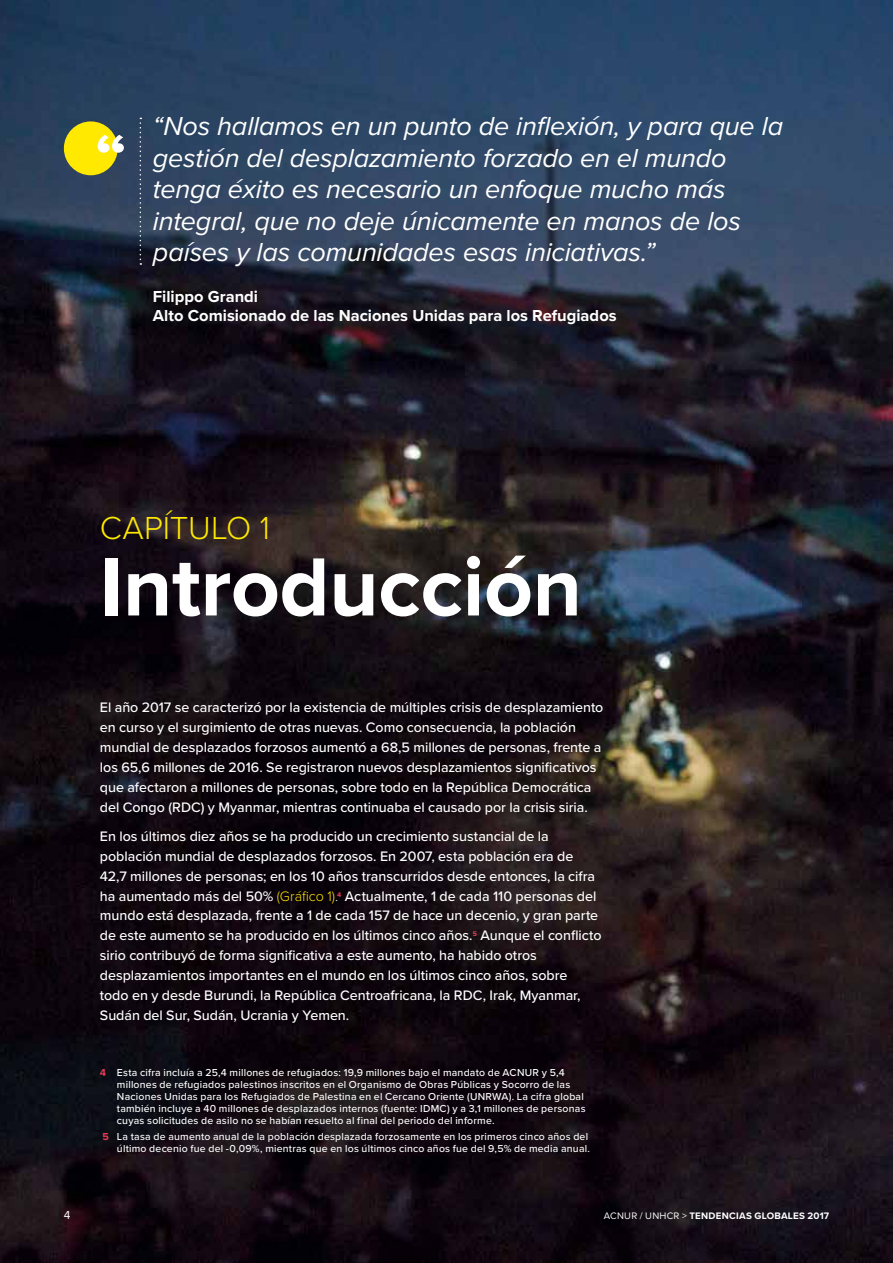
<style>
.page{position:relative;width:893px;height:1263px;background:#fff}
.page>*{position:absolute;margin:0;border:0;box-sizing:border-box;transform-origin:0 0}
.t1{font:700 85.5px "Proxima Nova";letter-spacing:-.005em;color:#fff}
.t2{font:300 33px "Proxima Nova";letter-spacing:-.005em;color:#ffe900}
.t3{font:italic 27px/31.5px "Proxima Nova";letter-spacing:-.01em;color:#fff}
.t4{font:700 16.5px/19.5px "Proxima Nova";color:#fff}
.t5{font:500 14.25px/20px "Proxima Nova";letter-spacing:-.005em;color:#fff}
.t6{font:12px "Proxima Nova";color:#fff}
.t7{font:500 10.5px/12px "Proxima Nova";letter-spacing:.02em;color:#fff}
.t8{font:700 9.75px "Proxima Nova";letter-spacing:.025em;color:#fff}
.s1{font-weight:300;color:#ffe900}
.s2{font-weight:300}
.s3{font-weight:700;color:#e83b57}
.s4{font-weight:400}
</style>
<div class="page">
<img style="left:0;top:0;width:893px;height:1263px">
<div style="left:64px;top:121px;width:54px;height:54px;background:#ffe900;border-radius:50%"></div>
<svg style="left:98px;top:135px;width:26px;height:18px"></svg>
<svg style="left:140px;top:118px;width:1px;height:147px"></svg>
<h3 class="t3" style="left:153px;top:111px;width:632px">“Nos hallamos en un punto de inflexión, y para que la gestión del desplazamiento forzado en el mundo tenga éxito es necesario un enfoque mucho más integral, que no deje únicamente en manos de los países y las comunidades esas iniciativas.”</h3>
<p class="t4" style="left:153px;top:287px;width:465px">Filippo Grandi<br>Alto Comisionado de las Naciones Unidas para los Refugiados</p>
<h2 class="t2" style="left:100px;top:508px;width:172px">CAPÍTULO 1</h2>
<h1 class="t1" style="left:100px;top:536px;width:484px">Introducción</h1>
<p class="t5" style="left:100px;top:698px;width:505px">El año 2017 se caracterizó por la existencia de múltiples crisis de desplazamiento en curso y el surgimiento de otras nuevas. Como consecuencia, la población mundial de desplazados forzosos aumentó a 68,5 millones de personas, frente a los 65,6 millones de 2016. Se registraron nuevos desplazamientos significativos que afectaron a millones de personas, sobre todo en la República Democrática del Congo (RDC) y Myanmar, mientras continuaba el causado por la crisis siria.</p>
<p class="t5" style="left:100px;top:826px;width:503px">En los últimos diez años se ha producido un crecimiento sustancial de la población mundial de desplazados forzosos. En 2007, esta población era de 42,7 millones de personas; en los 10 años transcurridos desde entonces, la cifra ha aumentado más del 50% <span class="s1">(Gráfico 1)</span><span class="s2">.</span><sup>4</sup> Actualmente, 1 de cada 110 personas del mundo está desplazada, frente a 1 de cada 157 de hace un decenio, y gran parte de este aumento se ha producido en los últimos cinco años.<sup>5</sup> Aunque el conflicto sirio contribuyó de forma significativa a este aumento, ha habido otros desplazamientos importantes en el mundo en los últimos cinco años, sobre<br>todo en y desde Burundi, la República Centroafricana, la RDC, Irak, Myanmar, Sudán del Sur, Sudán, Ucrania y Yemen.</p>
<p class="t7" style="left:117px;top:1067px;width:470px;text-indent:-17px"><span class="s3">4</span> Esta cifra incluía a 25,4 millones de refugiados: 19,9 millones bajo el mandato de ACNUR y 5,4 millones de refugiados palestinos inscritos en el Organismo de Obras Públicas y Socorro de las Naciones Unidas para los Refugiados de Palestina en el Cercano Oriente (UNRWA). La cifra global también incluye a 40 millones de desplazados internos (fuente: IDMC) y a 3,1 millones de personas cuyas solicitudes de asilo no se habían resuelto al final del periodo del informe.</p>
<p class="t7" style="left:103px;top:1131px;width:489px;text-align:right"><span class="s3">5</span> La tasa de aumento anual de la población desplazada forzosamente en los primeros cinco años del último decenio fue del -0,09%, mientras que en los últimos cinco años fue del 9,5% de media anual.</p>
<p class="t6" style="left:64px;top:1208px;width:8px">4</p>
<p class="t8" style="left:604px;top:1210px;width:227px"><span class="s4">ACNUR / UNHCR &gt;</span> TENDENCIAS GLOBALES 2017</p>
</div>
